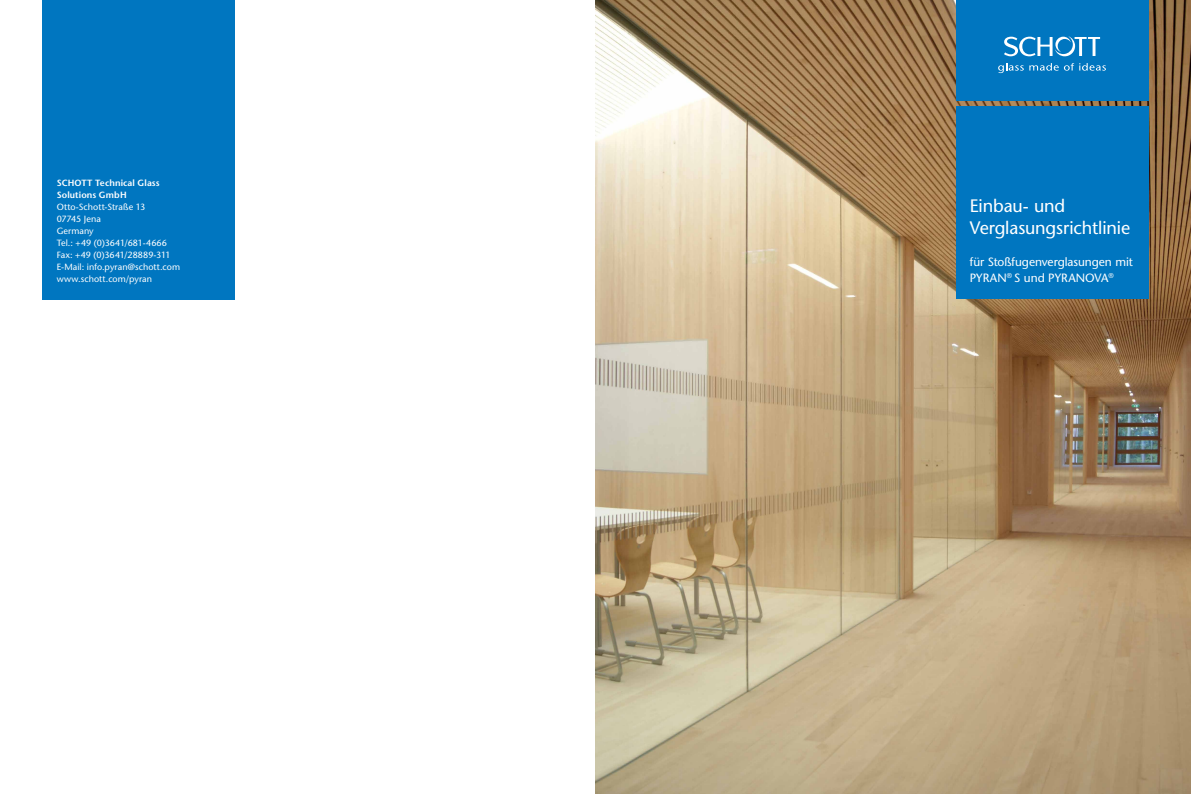
<style>
.page{position:relative;width:1191px;height:794px;background:#fff}
.page>*{position:absolute;margin:0;border:0;box-sizing:border-box;transform-origin:0 0}
.t1{font:500 18px/22px "Stone Sans Std";letter-spacing:-.01em;color:#fff}
.t2{font:500 12px/16px "Stone Sans Std";letter-spacing:-.005em;color:#fff}
.t3{font:500 9px/12px "Stone Sans Std";letter-spacing:.005em;color:#fff}
.t4{font:600 9px/12px "Stone Sans Std";letter-spacing:.01em;color:#fff}
</style>
<div class="page">
<img style="left:595px;top:0;width:596px;height:794px">
<div style="left:43px;top:0;width:192px;height:299px;background:#0076c0"></div>
<div style="left:955px;top:0;width:193px;height:101px;background:#0076c0"></div>
<svg style="left:1004px;top:36px;width:96px;height:20px"></svg>
<svg style="left:998px;top:63px;width:25px;height:10px"></svg>
<svg style="left:1029px;top:63px;width:29px;height:8px"></svg>
<svg style="left:1064px;top:63px;width:42px;height:8px"></svg>
<div style="left:955px;top:106px;width:193px;height:193px;background:#0076c0"></div>
<p class="t4" style="left:57px;top:177px;width:104px">SCHOTT Technical Glass<br>Solutions GmbH</p>
<p class="t3" style="left:57px;top:201px;width:125px">Otto-Schott-Straße 13<br>07745 Jena<br>Germany<br>Tel.: +49 (0)3641/681-4666<br>Fax: +49 (0)3641/28889-311<br>E-Mail: info.pyran@schott.com www.schott.com/pyran</p>
<h1 class="t1" style="left:969px;top:195px;width:162px">Einbau- und<br>Verglasungsrichtlinie</h1>
<h2 class="t2" style="left:969px;top:254px;width:165px">für Stoßfugenverglasungen mit<br>PYRAN<sup>®</sup> S und PYRANOVA<sup>®</sup></h2>
</div>
